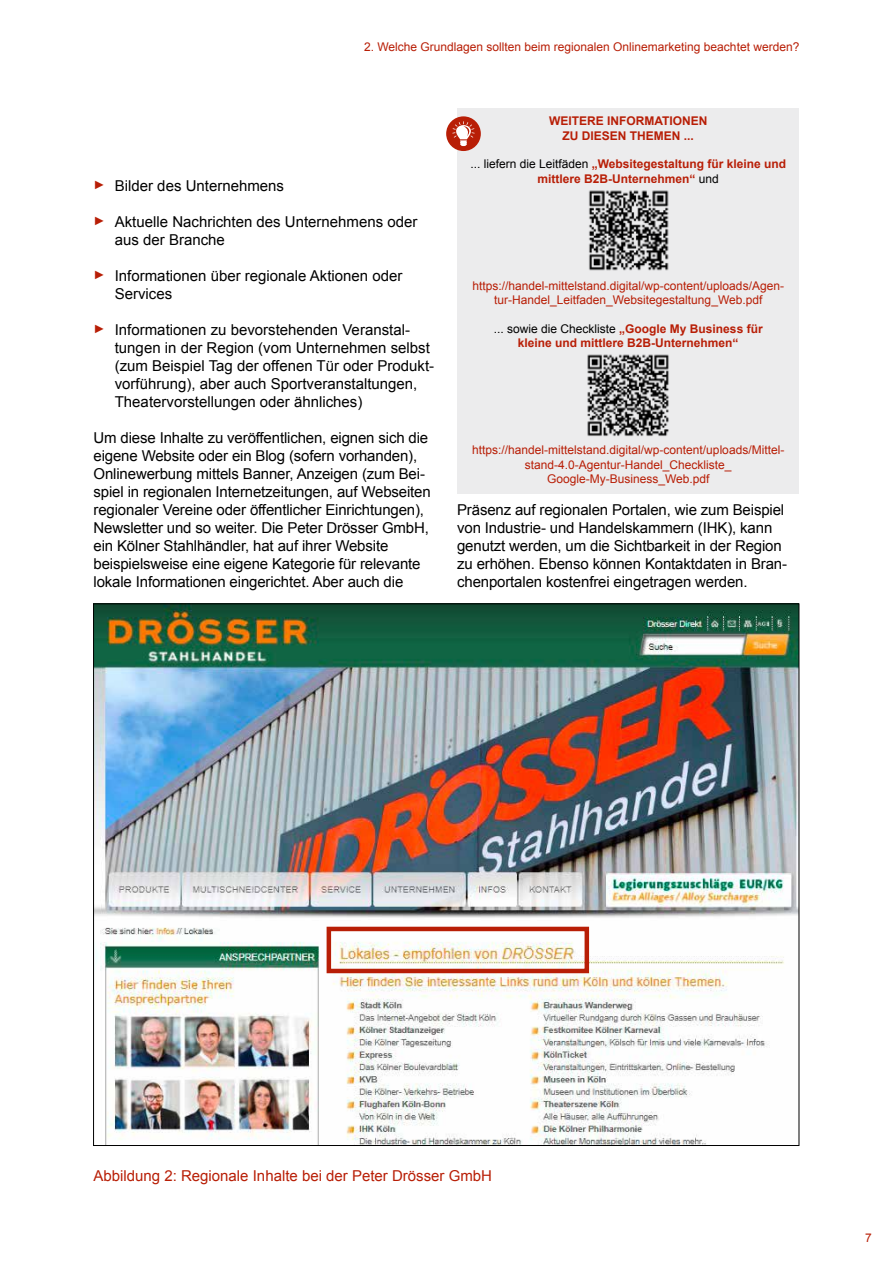
<style>
.page{position:relative;width:893px;height:1263px;background:#fff}
.page>*{position:absolute;margin:0;border:0;box-sizing:border-box;transform-origin:0 0}
.t1{font:15px/18px "Arial";letter-spacing:-.01em;color:#000}
.t2{font:15px "Arial";color:#b81e06}
.t3{font:12px/14.4px "Arial";color:#b81e06;text-align:center}
.t4{font:700 12px/14.4px "Arial";color:#b81e06;text-align:center}
.s1{font-size:12px;color:#b81e06}
.s2{font-weight:400;color:#000}
</style>
<div class="page">
<img style="left:95px;top:606px;width:702px;height:538px">
<div style="left:457px;top:108px;width:342px;height:386px;background:#ececed"></div>
<div style="left:446px;top:116px;width:35px;height:35px;background:#b81e06;border-radius:50%"></div>
<svg style="left:452px;top:121px;width:23px;height:25px"></svg>
<img style="left:589px;top:190px;width:80px;height:81px">
<img style="left:587px;top:354px;width:82px;height:83px">
<div style="left:327px;top:927px;width:262px;height:46px;border:4px solid #b81e06"></div>
<p class="t3" style="left:364px;top:40px;width:437px">2. Welche Grundlagen sollten beim regionalen Onlinemarketing beachtet werden?</p>
<p class="t1" style="left:94px;top:177px;width:192px"><span class="s1">►</span> Bilder des Unternehmens</p>
<p class="t1" style="left:115px;top:213px;width:304px;text-indent:-21px"><span class="s1">►</span> Aktuelle Nachrichten des Unternehmens oder aus der Branche</p>
<p class="t1" style="left:115px;top:267px;width:289px;text-indent:-21px"><span class="s1">►</span> Informationen über regionale Aktionen oder<br>Services</p>
<p class="t1" style="left:115px;top:321px;width:321px;text-indent:-21px"><span class="s1">►</span> Informationen zu bevorstehenden Veranstal&shy;tungen in der Region (vom Unternehmen selbst (zum Beispiel Tag der offenen Tür oder Produkt&shy;vorführung), aber auch Sportveranstaltungen, Theatervorstellungen oder ähnliches)</p>
<p class="t1" style="left:94px;top:429px;width:339px">Um diese Inhalte zu veröffentlichen, eignen sich die eigene Website oder ein Blog (sofern vorhanden), Onlinewerbung mittels Banner, Anzeigen (zum Bei&shy;spiel in regionalen Internetzeitungen, auf Webseiten regionaler Vereine oder öffentlicher Einrichtungen), Newsletter und so weiter. Die Peter Drösser GmbH, ein Kölner Stahlhändler, hat auf ihrer Website beispielsweise eine eigene Kategorie für relevante lokale Informationen eingerichtet. Aber auch die</p>
<p class="t4" style="left:549px;top:114px;width:160px">WEITERE INFORMATIONEN<br>ZU DIESEN THEMEN ...</p>
<p class="t4" style="left:470px;top:157px;width:317px"><span class="s2">... liefern die Leitfäden</span> „Websitegestaltung für kleine und mittlere B2B-Unternehmen“ <span class="s2">und</span></p>
<p class="t3" style="left:472px;top:278px;width:313px">https://handel-mittelstand.digital/wp-content/uploads/Agen&shy;tur-Handel_Leitfaden_Websitegestaltung_Web.pdf</p>
<p class="t4" style="left:494px;top:322px;width:270px"><span class="s2">... sowie die Checkliste</span> „Google My Business für kleine und mittlere B2B-Unternehmen“</p>
<p class="t3" style="left:472px;top:443px;width:314px">https://handel-mittelstand.digital/wp-content/uploads/Mittel&shy;stand-4.0-Agentur-Handel_Checkliste_<br>Google-My-Business_Web.pdf</p>
<p class="t1" style="left:457px;top:501px;width:331px">Präsenz auf regionalen Portalen, wie zum Beispiel von Industrie- und Handelskammern (IHK), kann genutzt werden, um die Sichtbarkeit in der Region zu erhöhen. Ebenso können Kontaktdaten in Bran&shy;chenportalen kostenfrei eingetragen werden.</p>
<p class="t2" style="left:94px;top:1166px;width:400px">Abbildung 2: Regionale Inhalte bei der Peter Drösser GmbH</p>
<p class="t3" style="left:865px;top:1231px;width:8px">7</p>
</div>
